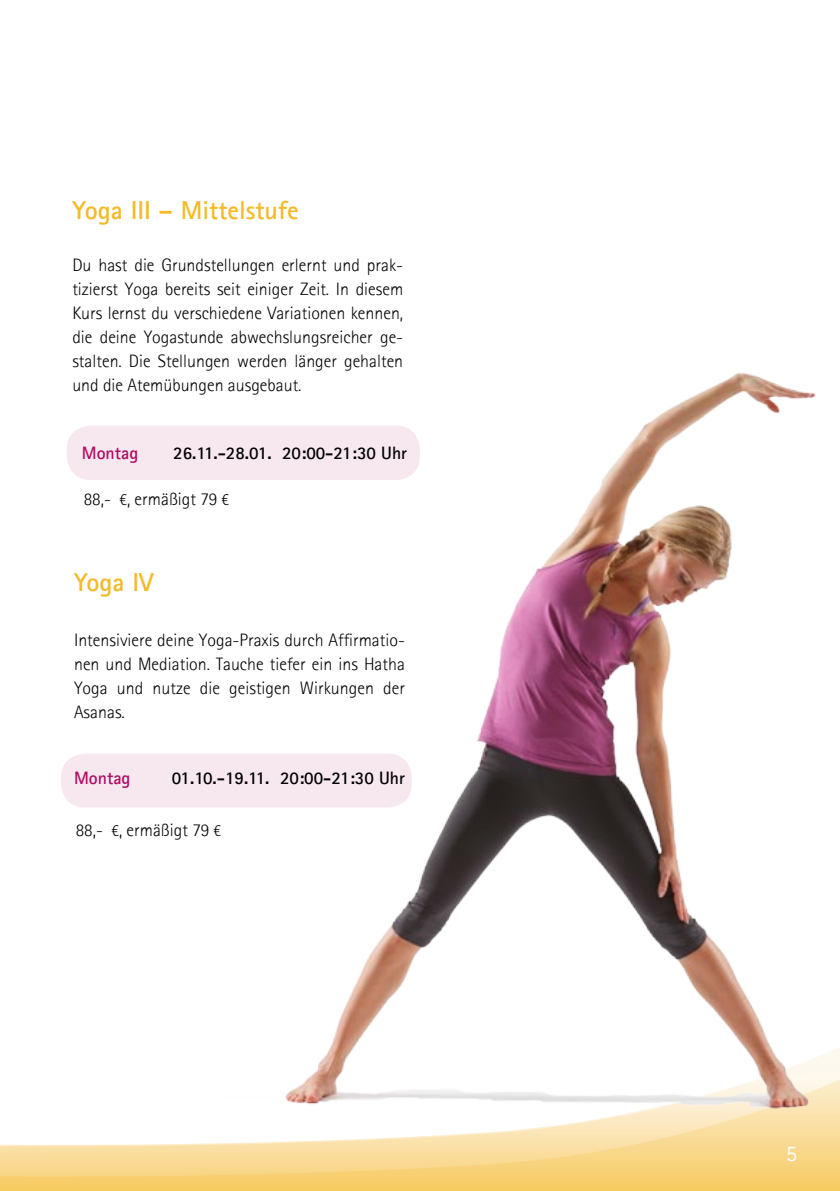
<style>
.page{position:relative;width:840px;height:1191px;background:#fff}
.page>*{position:absolute;margin:0;border:0;box-sizing:border-box;transform-origin:0 0}
.t1{font:700 26px "Agfa Rotis Sans Serif";color:#f4ba28}
.t2{font:22px "Agfa Rotis Sans Serif";color:#fff}
.t3{font:300 18px/24px "AT Rotis Sans Serif";color:#000;text-align:justify}
.t4{font:700 18px "Agfa Rotis Sans Serif";color:#000}
.t5{font:700 18px "Agfa Rotis Sans Serif";color:#af0c64}
.s1{font-family:"The Sans Cd LF3";font-size:16px}
</style>
<div class="page">
<svg style="left:0;top:1143px;width:839px;height:48px;background:#f7d37b"></svg>
<div style="left:67px;top:425px;width:353px;height:55px;background:#f7e7ef;border-radius:24px"></div>
<div style="left:61px;top:753px;width:350px;height:54px;background:#f7e7ef;border-radius:24px"></div>
<img style="left:211px;top:372px;width:628px;height:807px">
<h1 class="t1" style="left:72px;top:194px;width:228px">Yoga III – Mittelstufe</h1>
<p class="t3" style="left:72px;top:253px;width:332px">Du hast die Grundstellungen erlernt und prak&shy;tizierst Yoga bereits seit einiger Zeit. In diesem Kurs lernst du verschiedene Variationen kennen, die deine Yogastunde abwechslungsreicher ge&shy;stalten. Die Stellungen werden länger gehalten und die Atemübungen ausgebaut.</p>
<p class="t5" style="left:82px;top:442px;width:58px">Montag</p>
<p class="t4" style="left:173px;top:442px;width:235px">26.11.-28.01. 20:00-21:30 Uhr</p>
<p class="t3" style="left:84px;top:486px;width:147px">88,- <span class="s1">€</span>, ermäßigt 79 <span class="s1">€</span></p>
<h1 class="t1" style="left:74px;top:566px;width:81px">Yoga IV</h1>
<p class="t3" style="left:74px;top:628px;width:332px">Intensiviere deine Yoga-Praxis durch Affirmatio&shy;nen und Mediation. Tauche tiefer ein ins Hatha Yoga und nutze die geistigen Wirkungen der Asanas.</p>
<p class="t5" style="left:74px;top:767px;width:58px">Montag</p>
<p class="t4" style="left:172px;top:767px;width:234px">01.10.-19.11. 20:00-21:30 Uhr</p>
<p class="t3" style="left:76px;top:817px;width:147px">88,- <span class="s1">€</span>, ermäßigt 79 <span class="s1">€</span></p>
<p class="t2" style="left:785px;top:1140px;width:12px">5</p>
</div>
